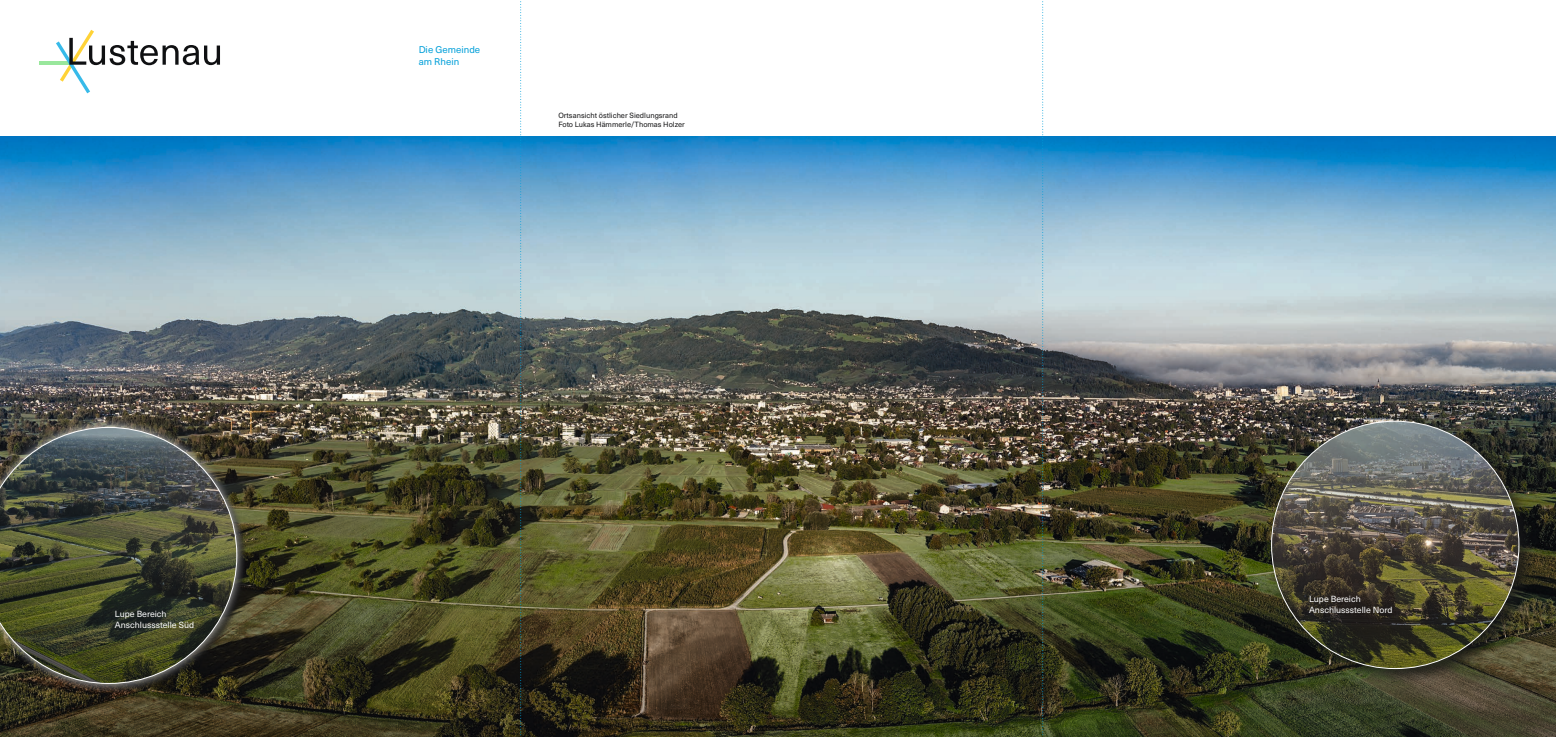
<style>
.page{position:relative;width:1556px;height:737px;background:#fff}
.page>*{position:absolute;margin:0;border:0;box-sizing:border-box;transform-origin:0 0}
.t1{font:9.62px "Neue Haas Unica Pro";color:#009fd9}
.t2{font:8.75px "Neue Haas Unica Pro";color:#fff}
.t3{font:7.44px "Neue Haas Unica Pro";color:#161617}
</style>
<div class="page">
<img style="left:0;top:136px;width:1555px;height:601px">
<hr style="left:39px;top:61px;width:30px;height:4px;background:#99e79c">
<svg style="left:56px;top:30px;width:164px;height:63px"></svg>
<div style="left:0;top:418px;width:246px;height:275px;background:#fff;opacity:.75"></div>
<img style="left:0;top:427px;width:237px;height:257px">
<div style="left:1267px;top:417px;width:269px;height:269px;background:#161617;opacity:.75"></div>
<img style="left:1271px;top:421px;width:247px;height:247px;border-radius:124px">
<svg style="left:520px;top:1px;width:1px;height:736px"></svg>
<svg style="left:1042px;top:1px;width:1px;height:736px"></svg>
<p class="t2" style="left:115px;top:609px;width:53px">Lupe Bereich</p>
<p class="t2" style="left:115px;top:619px;width:81px">Anschlussstelle Süd</p>
<p class="t1" style="left:418px;top:44px;width:63px">Die Gemeinde</p>
<p class="t1" style="left:418px;top:56px;width:42px">am Rhein</p>
<p class="t3" style="left:558px;top:111px;width:121px">Ortsansicht östlicher Siedlungsrand</p>
<p class="t3" style="left:558px;top:120px;width:128px">Foto Lukas Hämmerle/Thomas Holzer</p>
<p class="t2" style="left:1308px;top:594px;width:53px">Lupe Bereich</p>
<p class="t2" style="left:1308px;top:604px;width:85px">Anschlussstelle Nord</p>
</div>
